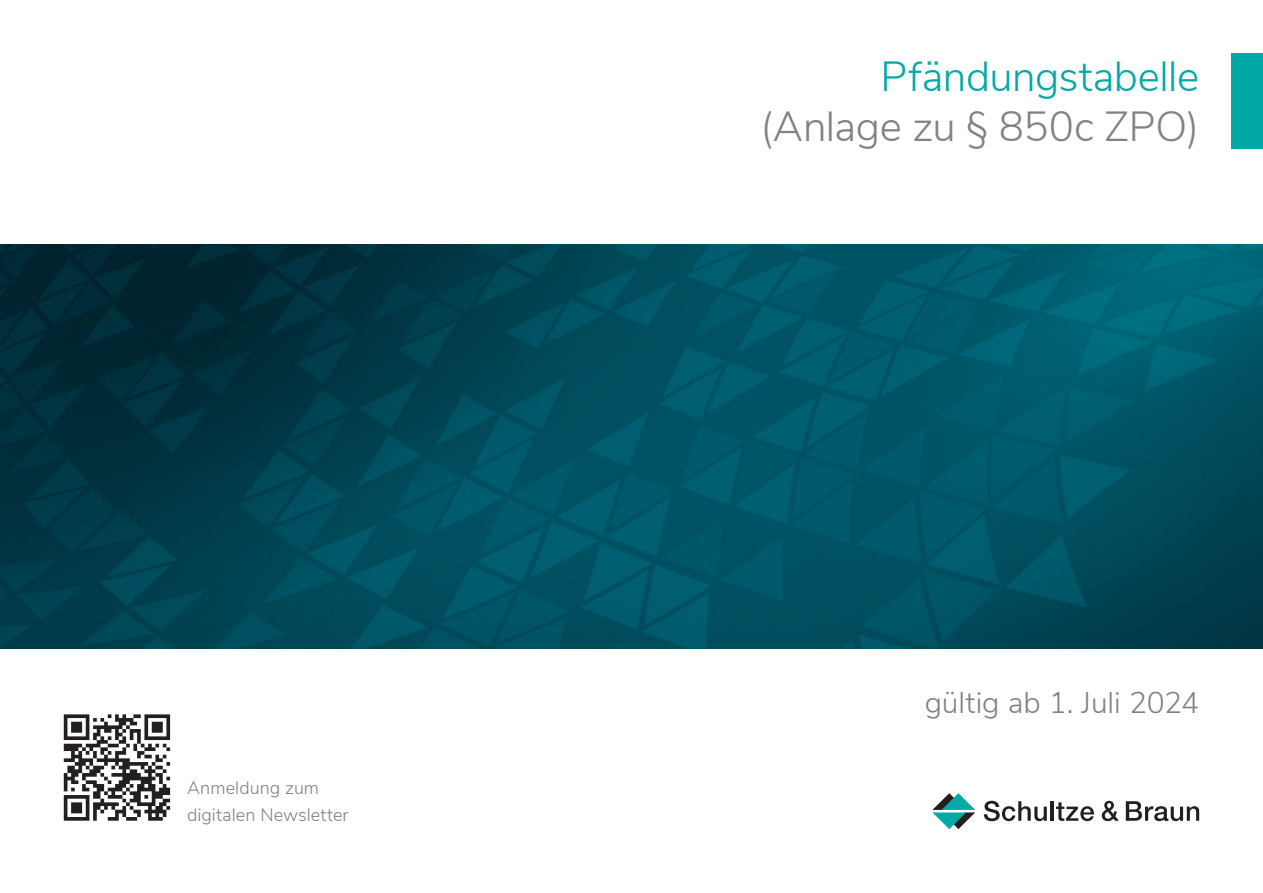
<style>
.page{position:relative;width:1263px;height:893px;background:#fff}
.page>*{position:absolute;margin:0;border:0;box-sizing:border-box;transform-origin:0 0}
.t1{font:300 42px "Nunito Sans";letter-spacing:-.01em;color:#808285}
.t2{font:300 42px "Nunito Sans";letter-spacing:-.01em;color:#00a9a5}
.t3{font:300 30px "Nunito Sans";color:#808285}
.t4{font:300 18px/27px "Nunito Sans";letter-spacing:.005em;color:#808285}
</style>
<div class="page">
<div style="left:1231px;top:53px;width:32px;height:96px;background:#00a9a5"></div>
<svg style="left:984px;top:801px;width:63px;height:20px"></svg>
<hr style="left:1050px;top:801px;width:4px;height:20px;background:#231f20">
<svg style="left:1056px;top:802px;width:38px;height:19px"></svg>
<svg style="left:1102px;top:801px;width:17px;height:20px"></svg>
<svg style="left:1126px;top:801px;width:73px;height:20px"></svg>
<svg style="left:933px;top:794px;width:41px;height:35px"></svg>
<svg style="left:64px;top:714px;width:106px;height:107px"></svg>
<img style="left:0;top:244px;width:1263px;height:404px">
<p class="t4" style="left:187px;top:773px;width:163px">Anmeldung zum digitalen Newsletter</p>
<h1 class="t2" style="left:880px;top:46px;width:320px">Pfändungstabelle</h1>
<h1 class="t1" style="left:760px;top:95px;width:440px">(Anlage zu § 850c ZPO)</h1>
<h2 class="t3" style="left:925px;top:681px;width:276px">gültig ab 1. Juli 2024</h2>
</div>
